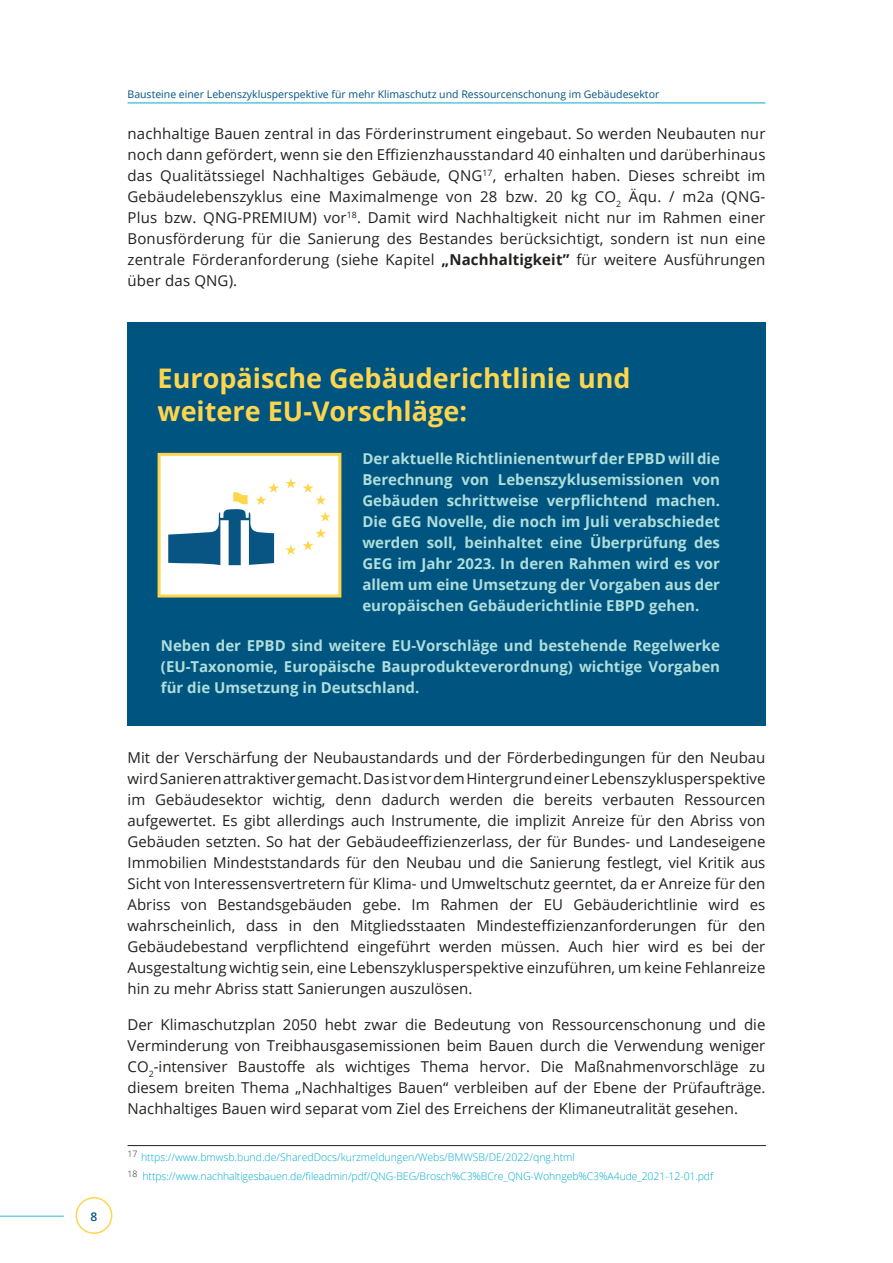
<style>
.page{position:relative;width:893px;height:1263px;background:#fff}
.page>*{position:absolute;margin:0;border:0;box-sizing:border-box;transform-origin:0 0}
.t1{font:700 27px/33px "Open Sans";color:#fed54d}
.t2{font:15px/21px "Open Sans";color:#252020;text-align:justify}
.t3{font:700 15px/21px "Open Sans";color:#afdedb;text-align:justify}
.t4{font:600 12px "Open Sans";color:#005480}
.t5{font:300 10.5px/19.5px "Open Sans";letter-spacing:-.01em;color:#00abcd}
.t6{font:10.5px "Open Sans";color:#005480}
.s1{font-weight:700}
</style>
<div class="page">
<hr style="left:128px;top:103px;width:637px;height:1px;background:#00abcd">
<div style="left:76px;top:1197px;width:36px;height:37px;border:2px solid #fed54d;border-radius:50%"></div>
<hr style="left:0;top:1215px;width:64px;height:2px;background:#72cee2">
<div style="left:128px;top:322px;width:638px;height:404px;background:#005480"></div>
<div style="left:158px;top:453px;width:183px;height:144px;background:#fff;border:3px solid #fed54d"></div>
<svg style="left:303px;top:528px;width:23px;height:22px"></svg>
<svg style="left:285px;top:478px;width:11px;height:10px"></svg>
<svg style="left:303px;top:483px;width:23px;height:22px"></svg>
<svg style="left:320px;top:512px;width:11px;height:10px"></svg>
<svg style="left:285px;top:545px;width:11px;height:10px"></svg>
<svg style="left:168px;top:483px;width:111px;height:82px"></svg>
<hr style="left:128px;top:1145px;width:638px;height:1px;background:#252020">
<p class="t6" style="left:128px;top:87px;width:533px">Bausteine einer Lebenszyklusperspektive für mehr Klimaschutz und Ressourcenschonung im Gebäudesektor</p>
<p class="t2" style="left:128px;top:123px;width:639px">nachhaltige Bauen zentral in das Förderinstrument eingebaut. So werden Neubauten nur noch dann gefördert, wenn sie den Effizienzhausstandard 40 einhalten und darüberhinaus das Qualitätssiegel Nachhaltiges Gebäude, QNG<sup>17</sup>, erhalten haben. Dieses schreibt im Gebäudelebenszyklus eine Maximalmenge von 28 bzw. 20 kg CO<sub>2</sub> Äqu. / m2a (QNG-Plus bzw. QNG-PREMIUM) vor<sup>18</sup>. Damit wird Nachhaltigkeit nicht nur im Rahmen einer Bonusförderung für die Sanierung des Bestandes berücksichtigt, sondern ist nun eine zentrale Förderanforderung (siehe Kapitel <span class="s1">„Nachhaltigkeit”</span> für weitere Ausführungen über das QNG).</p>
<p class="t4" style="left:91px;top:1208px;width:8px">8</p>
<h1 class="t1" style="left:158px;top:361px;width:474px">Europäische Gebäuderichtlinie und weitere EU-Vorschläge:</h1>
<p class="t3" style="left:362px;top:447px;width:359px">Der aktuelle Richtlinienentwurf der EPBD will die Berechnung von Lebenszyklusemissionen von Gebäuden schrittweise verpflichtend machen.<br>Die GEG Novelle, die noch im Juli verabschiedet werden soll, beinhaltet eine Überprüfung des GEG im Jahr 2023. In deren Rahmen wird es vor allem um eine Umsetzung der Vorgaben aus der europäischen Gebäuderichtlinie EBPD gehen.</p>
<p class="t3" style="left:161px;top:635px;width:561px">Neben der EPBD sind weitere EU-Vorschläge und bestehende Regelwerke (EU-Taxonomie, Europäische Bauprodukteverordnung) wichtige Vorgaben für die Umsetzung in Deutschland.</p>
<p class="t2" style="left:128px;top:747px;width:639px">Mit der Verschärfung der Neubaustandards und der Förderbedingungen für den Neubau wird Sanieren attraktiver gemacht. Das ist vor dem Hintergrund einer Lebenszyklusperspektive im Gebäudesektor wichtig, denn dadurch werden die bereits verbauten Ressourcen aufgewertet. Es gibt allerdings auch Instrumente, die implizit Anreize für den Abriss von Gebäuden setzten. So hat der Gebäudeeffizienzerlass, der für Bundes- und Landeseigene Immobilien Mindeststandards für den Neubau und die Sanierung festlegt, viel Kritik aus Sicht von Interessensvertretern für Klima- und Umweltschutz geerntet, da er Anreize für den Abriss von Bestandsgebäuden gebe. Im Rahmen der EU Gebäuderichtlinie wird es wahrscheinlich, dass in den Mitgliedsstaaten Mindesteffizienzanforderungen für den Gebäudebestand verpflichtend eingeführt werden müssen. Auch hier wird es bei der Ausgestaltung wichtig sein, eine Lebenszyklusperspektive einzuführen, um keine Fehlanreize hin zu mehr Abriss statt Sanierungen auszulösen.</p>
<p class="t2" style="left:128px;top:1014px;width:639px">Der Klimaschutzplan 2050 hebt zwar die Bedeutung von Ressourcenschonung und die Verminderung von Treibhausgasemissionen beim Bauen durch die Verwendung weniger CO<sub>2</sub>-intensiver Baustoffe als wichtiges Thema hervor. Die Maßnahmenvorschläge zu diesem breiten Thema „Nachhaltiges Bauen“ verbleiben auf der Ebene der Prüfaufträge.<br>Nachhaltiges Bauen wird separat vom Ziel des Erreichens der Klimaneutralität gesehen.</p>
<p class="t5" style="left:128px;top:1147px;width:587px"><sup>17</sup> https://www.bmwsb.bund.de/SharedDocs/kurzmeldungen/Webs/BMWSB/DE/2022/qng.html<br><sup>18</sup> https://www.nachhaltigesbauen.de/fileadmin/pdf/QNG-BEG/Brosch%C3%BCre_QNG-Wohngeb%C3%A4ude_2021-12-01.pdf</p>
</div>
